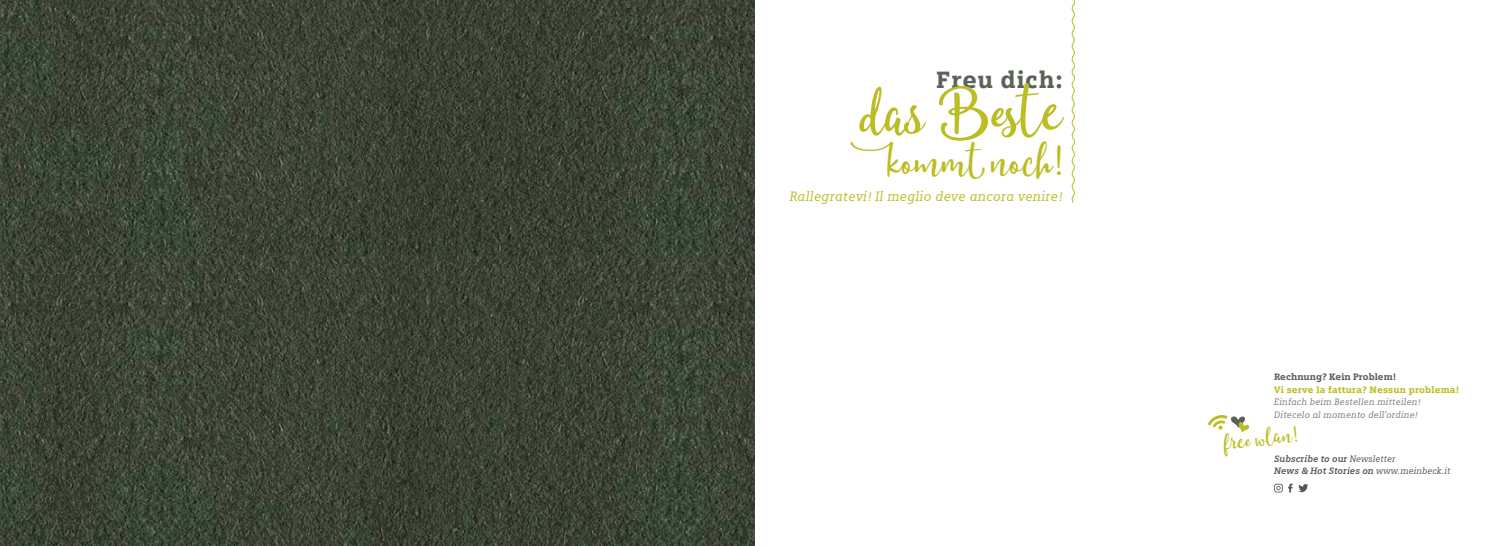
<style>
.page{position:relative;width:1510px;height:546px;background:#fff}
.page>*{position:absolute;margin:0;border:0;box-sizing:border-box;transform-origin:0 0}
.t1{font:68.75px "Moments";color:#bcbd22}
.t2{font:47.5px "Moments";color:#bcbd22}
.t3{font:25px "Moments";color:#bcbd22}
.t4{font:900 23.75px "Siemens Slab";letter-spacing:.03em;color:#5a6357}
.t5{font:italic 13.75px "Siemens Slab";letter-spacing:.02em;color:#bcbd22}
.t6{font:italic 9.38px/12.5px "Siemens Slab";letter-spacing:.02em;color:#7c7b7b}
.t7{font:italic 700 9.38px/12.5px "Siemens Slab";color:#575756}
.t8{font:900 9.38px "Siemens Slab";letter-spacing:.02em;color:#bcbd22}
.t9{font:900 9.38px "Siemens Slab";color:#5a6357}
.s1{font-weight:400}
</style>
<div class="page">
<img style="left:0;top:0;width:755px;height:546px">
<svg style="left:1071px;top:0;width:4px;height:203px"></svg>
<svg style="left:1274px;top:483px;width:8px;height:9px"></svg>
<svg style="left:1288px;top:483px;width:4px;height:9px"></svg>
<svg style="left:1298px;top:484px;width:10px;height:8px"></svg>
<svg style="left:1207px;top:415px;width:42px;height:17px"></svg>
<svg style="left:1245px;top:439px;width:6px;height:7px"></svg>
<h3 class="t4" style="left:936px;top:65px;width:128px">Freu dich:</h3>
<h1 class="t1" style="left:860px;top:68px;width:199px">das Beste</h1>
<h2 class="t2" style="left:850px;top:132px;width:213px">kommt noch!</h2>
<h3 class="t5" style="left:789px;top:189px;width:274px">Rallegratevi! Il meglio deve ancora venire!</h3>
<p class="t9" style="left:1274px;top:371px;width:123px">Rechnung? Kein Problem!</p>
<p class="t8" style="left:1274px;top:383px;width:186px">Vi serve la fattura? Nessun problema!</p>
<p class="t6" style="left:1274px;top:396px;width:148px">Einfach beim Bestellen mitteilen!<br>Ditecelo al momento dell’ordine!</p>
<p class="t7" style="left:1274px;top:452px;width:178px">Subscribe to our <span class="s1">Newsletter<br></span>News &amp; Hot Stories on <span class="s1">www.meinbeck.it</span></p>
<h3 class="t3" style="left:1221px;top:428px;width:76px;rotate:-7deg">fre wlan!</h3>
</div>
